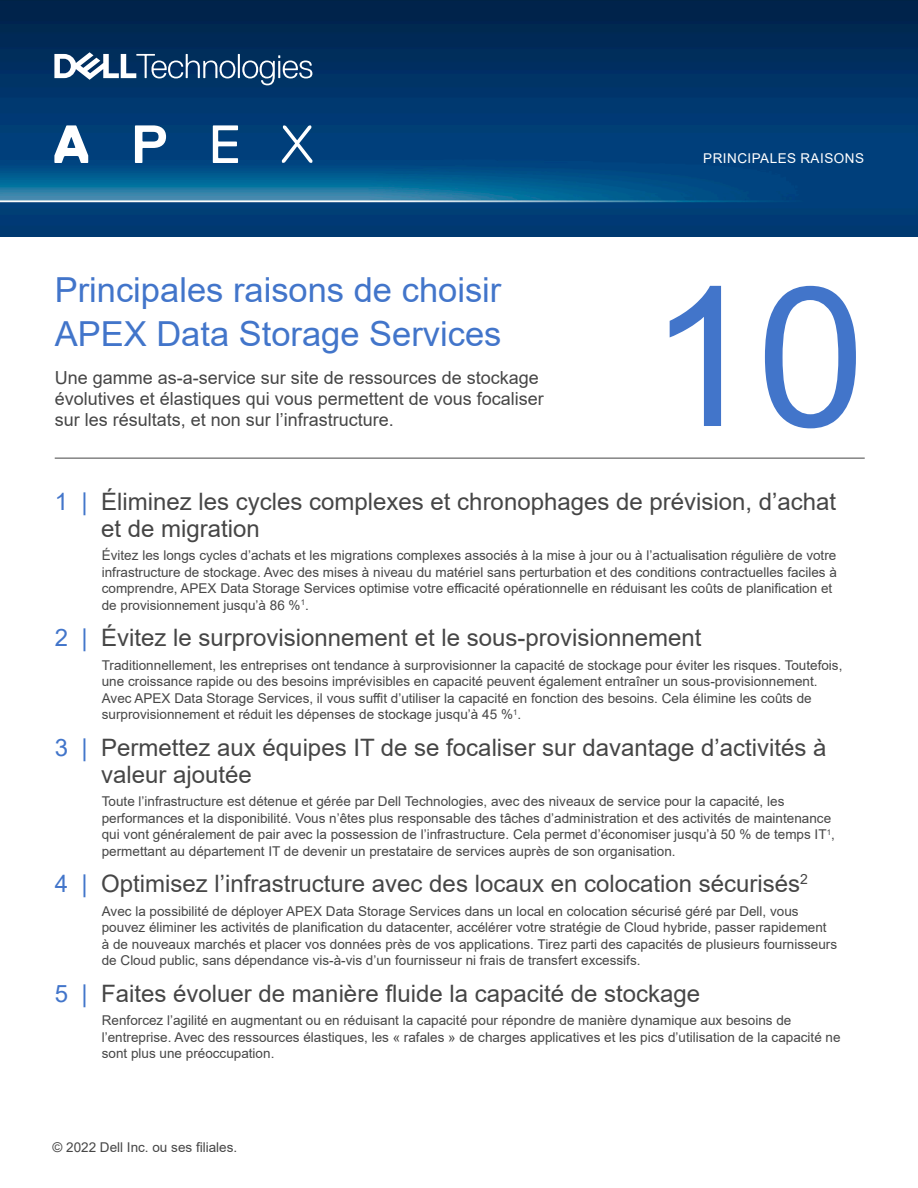
<style>
.page{position:relative;width:918px;height:1188px;background:#fff}
.page>*{position:absolute;margin:0;border:0;box-sizing:border-box;transform-origin:0 0}
.t1{font:195px "Arial";color:#4275ca}
.Headline_1{font:34.5px/43.5px "Arial";color:#4275ca}
.List_item_subheading{font:24px/27px "Arial";color:#464646}
.List_Copy{font:24px "Arial";color:#464646}
.Headline_1-2{font:18px/21px "Arial";color:#464646}
.List_Copy-2{font:13.5px/16.5px "Arial";color:#464646}
.Table_Text{font:13.5px "Arial";letter-spacing:.035em;color:#fff}
.s1{color:#4275ca}
</style>
<div class="page">
<img style="left:0;top:0;width:918px;height:236px">
<svg style="left:54px;top:52px;width:258px;height:33px"></svg>
<hr style="left:55px;top:458px;width:810px;height:1px;background:#464646">
<svg style="left:54px;top:125px;width:34px;height:38px"></svg>
<svg style="left:135px;top:125px;width:31px;height:38px"></svg>
<svg style="left:213px;top:125px;width:25px;height:38px"></svg>
<svg style="left:282px;top:125px;width:30px;height:38px"></svg>
<p class="Headline_1" style="left:55px;top:268px;width:448px">Principales raisons de choisir<br>APEX Data Storage Services</p>
<p class="Headline_1-2" style="left:55px;top:367px;width:491px">Une gamme as-a-service sur site de ressources de stockage évolutives et élastiques qui vous permettent de vous focaliser sur les résultats, et non sur l’infrastructure.</p>
<p class="Table_Text" style="left:703px;top:149px;width:162px">PRINCIPALES RAISONS</p>
<p class="t1" style="left:648px;top:223px;width:218px">10</p>
<p class="List_item_subheading" style="left:101px;top:488px;width:736px;text-indent:-47px"><span class="s1">1 |</span> Éliminez les cycles complexes et chronophages de prévision, d’achat et de migration</p>
<p class="List_Copy-2" style="left:102px;top:547px;width:737px">Évitez les longs cycles d’achats et les migrations complexes associés à la mise à jour ou à l’actualisation régulière de votre infrastructure de stockage. Avec des mises à niveau du matériel sans perturbation et des conditions contractuelles faciles à comprendre, APEX Data Storage Services optimise votre efficacité opérationnelle en réduisant les coûts de planification et de provisionnement jusqu’à 86 %<sup>1</sup>.</p>
<p class="List_item_subheading" style="left:55px;top:624px;width:648px"><span class="s1">2 |</span> Évitez le surprovisionnement et le sous-provisionnement</p>
<p class="List_Copy-2" style="left:102px;top:657px;width:742px">Traditionnellement, les entreprises ont tendance à surprovisionner la capacité de stockage pour éviter les risques. Toutefois, une croissance rapide ou des besoins imprévisibles en capacité peuvent également entraîner un sous-provisionnement.<br>Avec APEX Data Storage Services, il vous suffit d’utiliser la capacité en fonction des besoins. Cela élimine les coûts de surprovisionnement et réduit les dépenses de stockage jusqu’à 45 %<sup>1</sup>.</p>
<p class="List_item_subheading" style="left:101px;top:734px;width:727px;text-indent:-47px"><span class="s1">3 |</span> Permettez aux équipes IT de se focaliser sur davantage d’activités à valeur ajoutée</p>
<p class="List_Copy-2" style="left:102px;top:793px;width:735px">Toute l’infrastructure est détenue et gérée par Dell Technologies, avec des niveaux de service pour la capacité, les performances et la disponibilité. Vous n’êtes plus responsable des tâches d’administration et des activités de maintenance qui vont généralement de pair avec la possession de l’infrastructure. Cela permet d’économiser jusqu’à 50 % de temps IT<sup>1</sup>, permettant au département IT de devenir un prestataire de services auprès de son organisation.</p>
<p class="List_item_subheading" style="left:55px;top:870px;width:755px"><span class="s1">4 |</span> Optimisez l’infrastructure avec des locaux en colocation sécurisés<sup>2</sup></p>
<p class="List_Copy-2" style="left:102px;top:903px;width:737px">Avec la possibilité de déployer APEX Data Storage Services dans un local en colocation sécurisé géré par Dell, vous pouvez éliminer les activités de planification du datacenter, accélérer votre stratégie de Cloud hybride, passer rapidement à de nouveaux marchés et placer vos données près de vos applications. Tirez parti des capacités de plusieurs fournisseurs de Cloud public, sans dépendance vis-à-vis d’un fournisseur ni frais de transfert excessifs.</p>
<p class="List_Copy" style="left:55px;top:977px;width:647px"><span class="s1">5 |</span> Faites évoluer de manière fluide la capacité de stockage</p>
<p class="List_Copy-2" style="left:102px;top:1012px;width:740px">Renforcez l’agilité en augmentant ou en réduisant la capacité pour répondre de manière dynamique aux besoins de l’entreprise. Avec des ressources élastiques, les « rafales » de charges applicatives et les pics d’utilisation de la capacité ne sont plus une préoccupation.</p>
<p class="List_Copy-2" style="left:52px;top:1139px;width:186px">© 2022 Dell Inc. ou ses filiales.</p>
</div>
